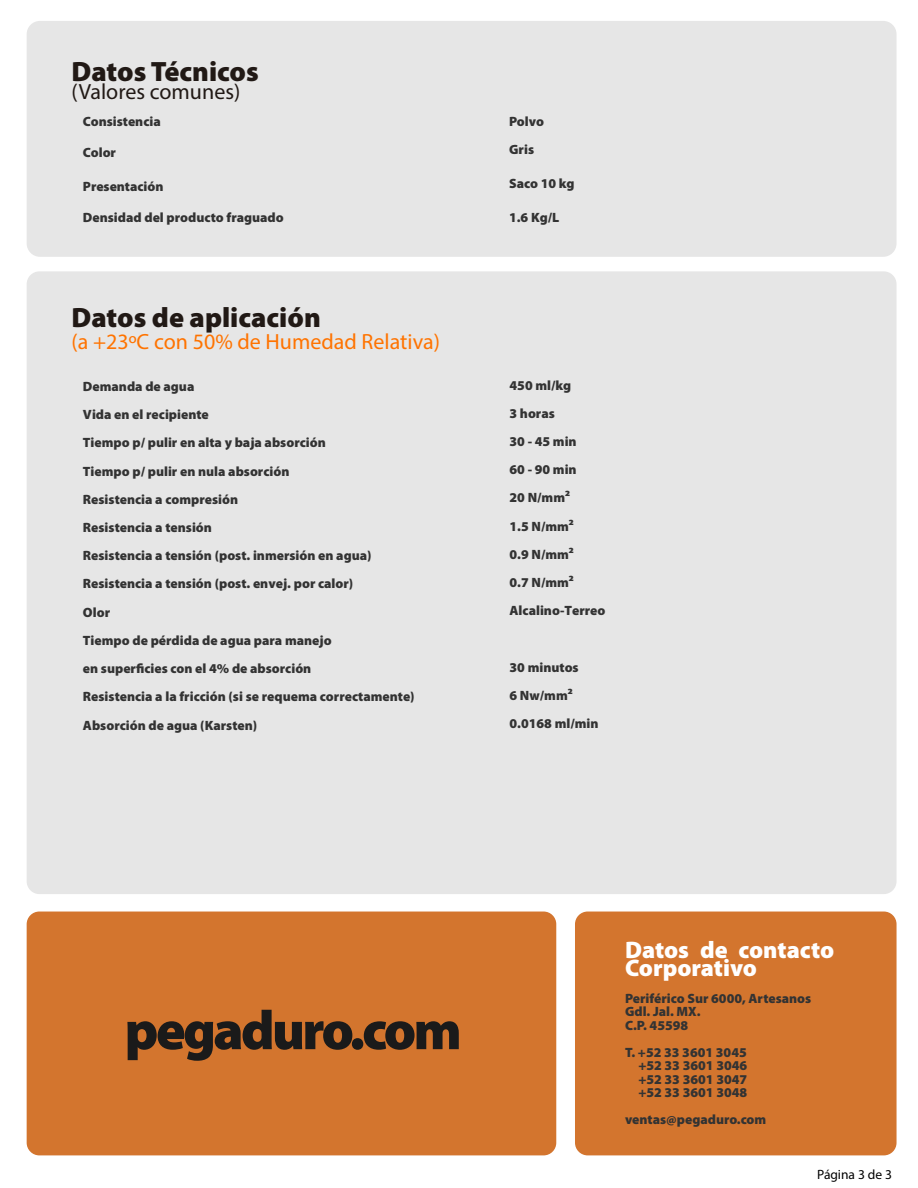
<style>
.page{position:relative;width:918px;height:1188px;background:#fff}
.page>*{position:absolute;margin:0;border:0;box-sizing:border-box;transform-origin:0 0}
.t1{font:900 28.05px "Myriad Pro";color:#211915}
.t2{font:900 24px/18px "Myriad Pro";color:#fff}
.t3{font:22.05px "Myriad Pro";color:#ff7300}
.t4{font:22.05px "Myriad Pro";color:#211915}
.t5{font:900 13.5px/28.2px "Myriad Pro";color:#333}
.t6{font:13.5px "Myriad Pro";color:#000}
</style>
<div class="page">
<div style="left:27px;top:271px;width:870px;height:623px;background:#e6e6e6;border-radius:13px"></div>
<div style="left:27px;top:21px;width:870px;height:236px;background:#e6e6e6;border-radius:13px"></div>
<div style="left:27px;top:912px;width:529px;height:243px;background:#d3752e;border-radius:13px"></div>
<div style="left:575px;top:912px;width:322px;height:243px;background:#d3752e;border-radius:13px"></div>
<svg style="left:127px;top:1010px;width:225px;height:51px"></svg>
<div style="left:352px;top:1038px;width:11px;height:12px;background:#1a1a1a;border-radius:50%"></div>
<svg style="left:364px;top:1021px;width:95px;height:29px"></svg>
<h1 class="t1" style="left:72px;top:56px;width:189px">Datos Técnicos</h1>
<h3 class="t4" style="left:72px;top:78px;width:170px">(Valores comunes)</h3>
<p class="t5" style="left:83px;top:107px;width:79px">Consistencia</p>
<p class="t5" style="left:83px;top:139px;width:35px">Color</p>
<p class="t5" style="left:83px;top:173px;width:82px">Presentación</p>
<p class="t5" style="left:83px;top:204px;width:202px">Densidad del producto fraguado</p>
<p class="t5" style="left:509px;top:107px;width:36px">Polvo<br>Gris</p>
<p class="t5" style="left:509px;top:170px;width:67px">Saco 10 kg</p>
<p class="t5" style="left:509px;top:204px;width:52px">1.6 Kg/L</p>
<h1 class="t1" style="left:72px;top:301px;width:251px">Datos de aplicación</h1>
<h3 class="t3" style="left:72px;top:328px;width:370px">(a +23ºC con 50% de Humedad Relativa)</h3>
<p class="t5" style="left:83px;top:373px;width:333px">Demanda de agua<br>Vida en el recipiente<br>Tiempo p/ pulir en alta y baja absorción<br>Tiempo p/ pulir en nula absorción<br>Resistencia a compresión<br>Resistencia a tensión<br>Resistencia a tensión (post. inmersión en agua)<br>Resistencia a tensión (post. envej. por calor)<br>Olor<br>Tiempo de pérdida de agua para manejo<br>en superficies con el 4% de absorción<br>Resistencia a la fricción (si se requema correctamente)<br>Absorción de agua (Karsten)</p>
<p class="t5" style="left:510px;top:371px;width:97px">450 ml/kg<br>3 horas<br>30 - 45 min<br>60 - 90 min<br>20 N/mm²<br>1.5 N/mm²<br>0.9 N/mm²<br>0.7 N/mm²<br>Alcalino-Terreo</p>
<p class="t5" style="left:510px;top:653px;width:91px">30 minutos<br>6 Nw/mm²<br>0.0168 ml/min</p>
<h2 class="t2" style="left:625px;top:941px;width:211px">Datos de contacto<br>Corporativo</h2>
<p class="t5" style="left:625px;top:992px;width:188px;line-height:13.5px">Periférico Sur 6000, Artesanos<br>Gdl. Jal. MX.<br>C.P. 45598</p>
<p class="t5" style="left:638px;top:1046px;width:110px;line-height:13.5px;text-align:justify;text-indent:-13px">T. +52 33 3601 3045 +52 33 3601 3046 +52 33 3601 3047 +52 33 3601 3048</p>
<p class="t5" style="left:625px;top:1106px;width:143px">ventas@pegaduro.com</p>
<p class="t6" style="left:817px;top:1166px;width:76px">Página 3 de 3</p>
</div>
